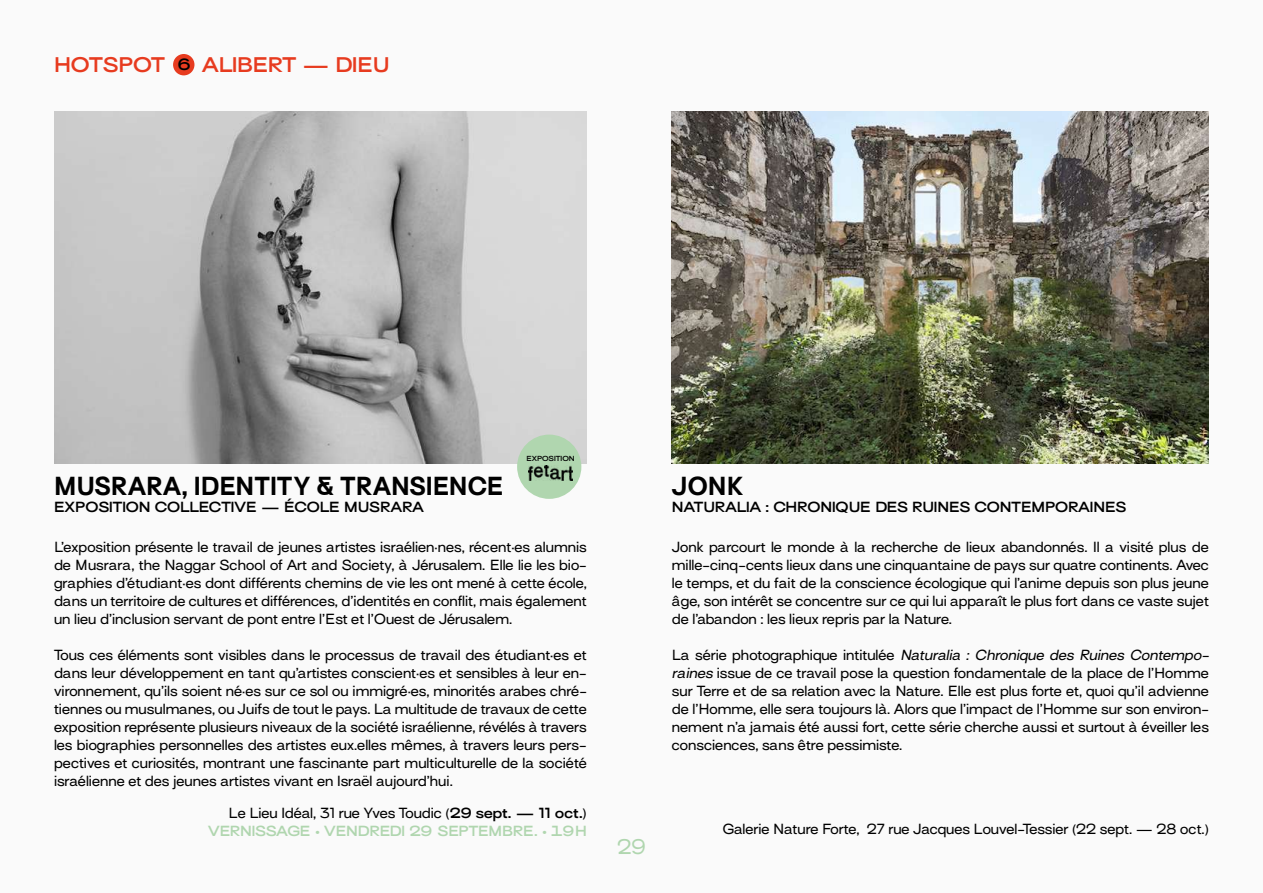
<style>
.page{position:relative;width:1263px;height:893px;background:#fafafa}
.page>*{position:absolute;margin:0;border:0;box-sizing:border-box;transform-origin:0 0}
.t1{font:700 24px "Surt";color:#000}
.t2{font:600 expanded 19.5px "Surt";color:#e73b1f}
.t3{font:19.5px "Surt Regular Exp.";color:#b0d6af}
.t4{font:600 expanded 15px "Surt";color:#000}
.t5{font:13.5px/18px "Surt Regular Exp.";color:#000;text-align:justify}
.t6{font:600 expanded 13.5px "Surt";color:#000}
.t7{font:600 expanded 13.5px "Surt";color:#b0d6af}
.t8{font:600 expanded 6.75px "Surt";color:#000}
.s1{font-family:"Surt";font-weight:600;font-stretch:expanded}
.s2{font-style:italic}
</style>
<div class="page">
<img style="left:54px;top:111px;width:533px;height:352px">
<div style="left:173px;top:54px;width:21px;height:21px;background:#e73b1f;border-radius:50%"></div>
<img style="left:672px;top:111px;width:537px;height:352px">
<div style="left:517px;top:435px;width:64px;height:64px;background:#b0d6af;border-radius:50%"></div>
<img style="left:528px;top:465px;width:45px;height:15px">
<h2 class="t2" style="left:54px;top:52px;width:113px">HOTSPOT</h2>
<h2 class="t2" style="left:202px;top:52px;width:189px">ALIBERT — DIEU</h2>
<p class="t4" style="left:178px;top:55px;width:15px">6</p>
<p class="t8" style="left:526px;top:455px;width:50px">EXPOSITION</p>
<h1 class="t1" style="left:54px;top:471px;width:452px">MUSRARA, IDENTITY &amp; TRANSIENCE</h1>
<p class="t6" style="left:54px;top:498px;width:372px">EXPOSITION COLLECTIVE — ÉCOLE MUSRARA</p>
<p class="t5" style="left:54px;top:540px;width:534px">L’exposition présente le travail de jeunes artistes israélien·nes, récent·es alumnis de Musrara, the Naggar School of Art and Society, à Jérusalem. Elle lie les bio&shy;graphies d’étudiant·es dont différents chemins de vie les ont mené à cette école, dans un territoire de cultures et différences, d’identités en conflit, mais également un lieu d’inclusion servant de pont entre l’Est et l’Ouest de Jérusalem.</p>
<p class="t5" style="left:54px;top:648px;width:534px">Tous ces éléments sont visibles dans le processus de travail des étudiant·es et dans leur développement en tant qu’artistes conscient·es et sensibles à leur en&shy;vironnement, qu’ils soient né·es sur ce sol ou immigré·es, minorités arabes chré&shy;tiennes ou musulmanes, ou Juifs de tout le pays. La multitude de travaux de cette exposition représente plusieurs niveaux de la société israélienne, révélés à travers les biographies personnelles des artistes eux.elles mêmes, à travers leurs pers&shy;pectives et curiosités, montrant une fascinante part multiculturelle de la société israélienne et des jeunes artistes vivant en Israël aujourd’hui.</p>
<p class="t5" style="left:229px;top:806px;width:360px">Le Lieu Idéal, 31 rue Yves Toudic (<span class="s1">29 sept. — 11 oct.</span>)</p>
<p class="t7" style="left:208px;top:822px;width:380px">VERNISSAGE • VENDREDI 29 SEPTEMBRE. • 19H</p>
<h1 class="t1" style="left:672px;top:471px;width:73px">JONK</h1>
<p class="t6" style="left:672px;top:498px;width:456px">NATURALIA : CHRONIQUE DES RUINES CONTEMPORAINES</p>
<p class="t5" style="left:672px;top:540px;width:539px">Jonk parcourt le monde à la recherche de lieux abandonnés. Il a visité plus de mille-cinq-cents lieux dans une cinquantaine de pays sur quatre continents. Avec le temps, et du fait de la conscience écologique qui l’anime depuis son plus jeune âge, son intérêt se concentre sur ce qui lui apparaît le plus fort dans ce vaste sujet de l’abandon : les lieux repris par la Nature.</p>
<p class="t5" style="left:672px;top:648px;width:542px;text-align:left">La s é r i e p h otog ra p h i q u e i n t i t u l é e <span class="s2">Naturalia : Chronique des Ruines Contempo&shy;raines</span> issue de ce travail pose la question fondamentale de la place de l’Homme sur Terre et de sa relation avec la Nature. Elle est plus forte et, quoi qu’il advienne de l’Homme, elle sera toujours là. Alors que l’impact de l’Homme sur son environ&shy;nement n’a jamais été aussi fort, cette série cherche aussi et surtout à éveiller les consciences, sans être pessimiste.</p>
<h2 class="t3" style="left:617px;top:834px;width:30px">29</h2>
<p class="t5" style="left:722px;top:821px;width:488px">Galerie Nature Forte, 27 rue Jacques Louvel-Tessier (22 sept. — 28 oct.)</p>
</div>
